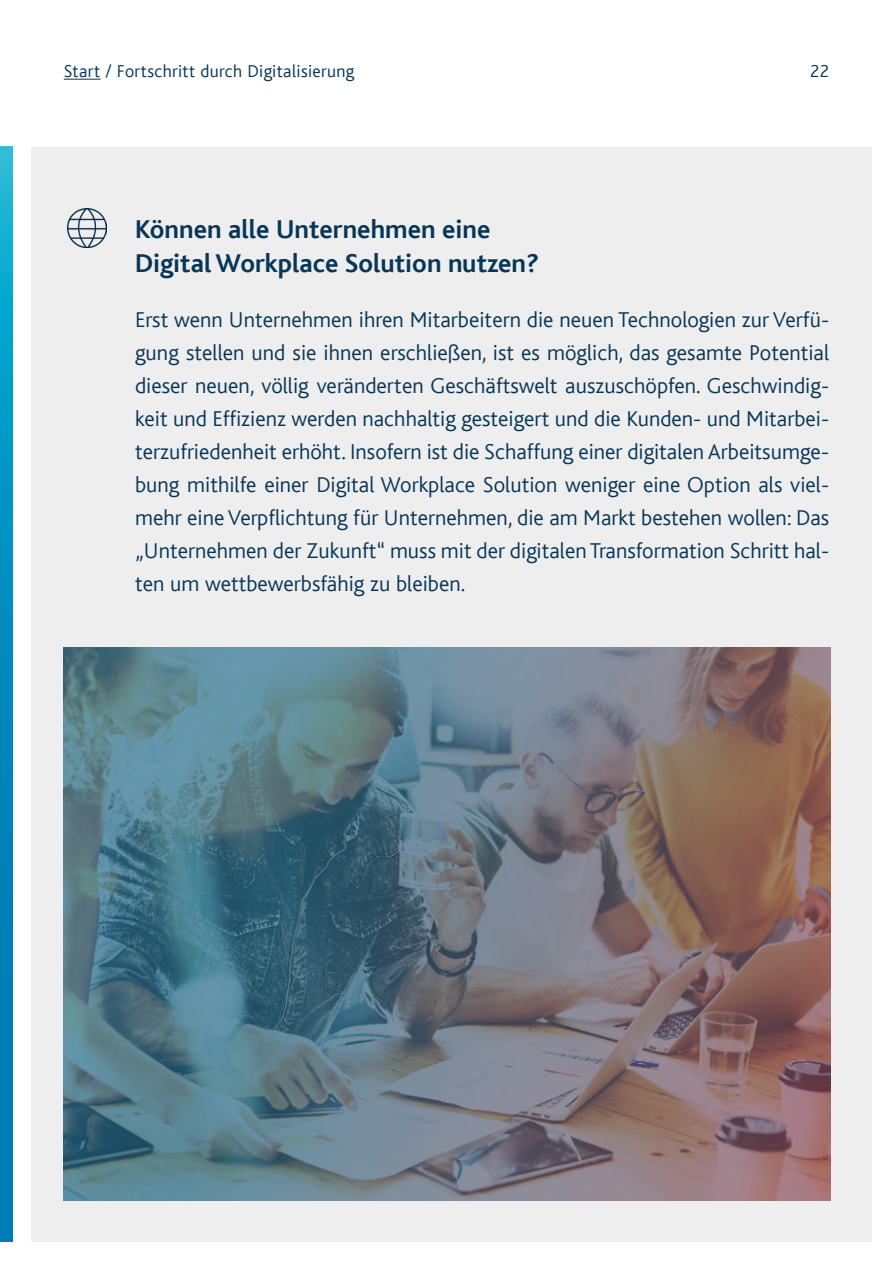
<style>
.page{position:relative;width:893px;height:1263px;background:#fff}
.page>*{position:absolute;margin:0;border:0;box-sizing:border-box;transform-origin:0 0}
.Fließtext{font:700 27px/34.5px "Bliss";color:#073656}
.Fließtext-2{font:300 22.5px/33px "Bliss";color:#073656;text-align:justify}
.Vorspann{font:300 18px "Bliss";letter-spacing:.02em;color:#00335a}
</style>
<div class="page">
<hr style="left:64px;top:79px;width:37px;height:1px;background:#00335a">
<div style="left:31px;top:147px;width:841px;height:1095px;background:#eeeeef"></div>
<svg style="left:0;top:147px;width:13px;height:1095px;background:#038ec1"></svg>
<img style="left:67px;top:209px;width:39px;height:39px">
<img style="left:64px;top:647px;width:766px;height:553px">
<p class="Vorspann" style="left:64px;top:61px;width:292px">Start / Fortschritt durch Digitalisierung</p>
<p class="Vorspann" style="left:810px;top:61px;width:20px">22</p>
<p class="Fließtext" style="left:135px;top:212px;width:405px">Können alle Unternehmen eine<br>Digital Workplace Solution nutzen?</p>
<p class="Fließtext-2" style="left:135px;top:303px;width:696px">Erst wenn Unternehmen ihren Mitarbeitern die neuen Technologien zur Verfü&shy;gung stellen und sie ihnen erschließen, ist es möglich, das gesamte Potential dieser neuen, völlig veränderten Geschäftswelt auszuschöpfen. Geschwindig&shy;keit und Effizienz werden nachhaltig gesteigert und die Kunden- und Mitarbei&shy;terzufriedenheit erhöht. Insofern ist die Schaffung einer digitalen Arbeitsumge&shy;bung mithilfe einer Digital Workplace Solution weniger eine Option als viel&shy;mehr eine Verpflichtung für Unternehmen, die am Markt bestehen wollen: Das „Unternehmen der Zukunft“ muss mit der digitalen Transformation Schritt hal&shy;ten um wettbewerbsfähig zu bleiben.</p>
</div>
